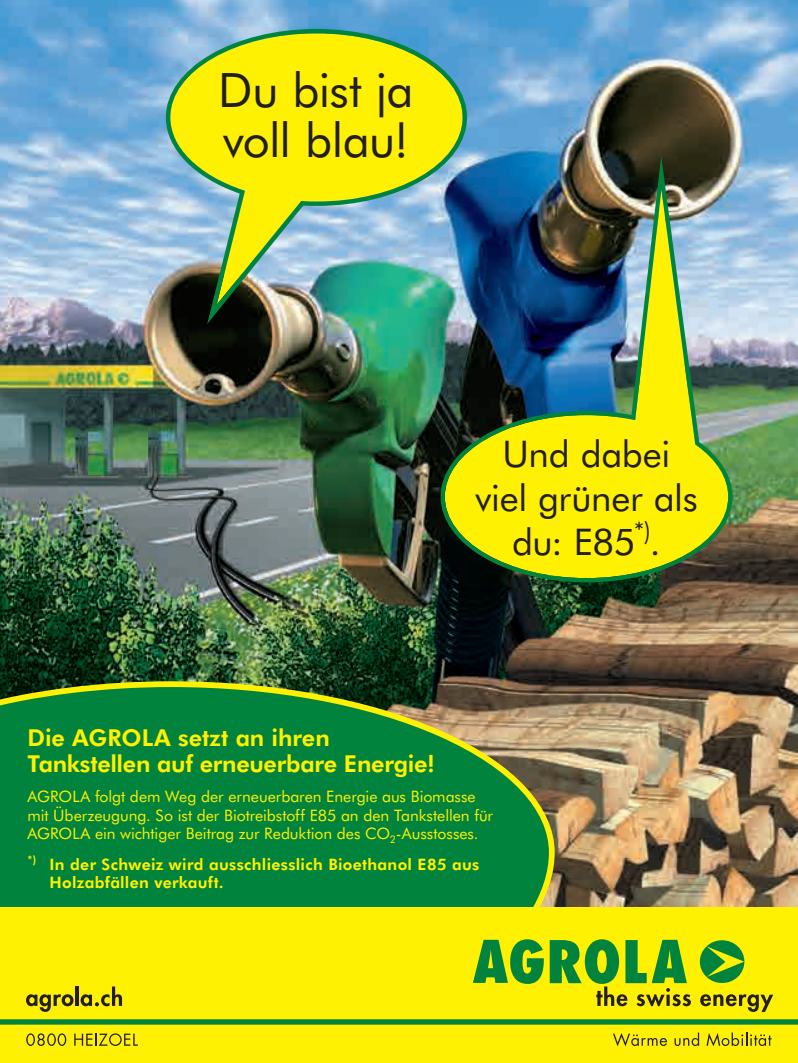
<style>
.page{position:relative;width:798px;height:1063px;background:#fff}
.page>*{position:absolute;margin:0;border:0;box-sizing:border-box;transform-origin:0 0}
.t1{font:47.5px/50px "Futura BT";letter-spacing:-.015em;color:#231f20}
.t2{font:36.75px/44.1px "Futura BT";letter-spacing:-.01em;color:#231f20;text-align:center}
.t3{font:800 23.38px/26.1px "Futura BT";letter-spacing:-.01em;color:#fff101}
.t4{font:15.75px/18.6px "Futura BT";letter-spacing:-.005em;color:#fff101}
.t5{font:800 15.75px/18.6px "Futura BT";letter-spacing:.02em;color:#fff101}
</style>
<div class="page">
<img style="left:0;top:0;width:797px;height:908px">
<svg style="left:166px;top:29px;width:301px;height:295px;background:#b4ca56"></svg>
<svg style="left:0;top:681px;width:557px;height:227px;background:#16833c"></svg>
<div style="left:0;top:908px;width:797px;height:155px;background:#fff101"></div>
<svg style="left:700px;top:994px;width:72px;height:18px"></svg>
<svg style="left:699px;top:940px;width:45px;height:43px"></svg>
<svg style="left:706px;top:946px;width:37px;height:31px"></svg>
<svg style="left:549px;top:939px;width:141px;height:67px"></svg>
<svg style="left:473px;top:939px;width:70px;height:45px"></svg>
<div style="left:0;top:1019px;width:797px;height:6px;background:#00843d"></div>
<svg style="left:26px;top:994px;width:47px;height:18px"></svg>
<hr style="left:75px;top:986px;width:4px;height:20px;background:#231f20">
<svg style="left:81px;top:986px;width:41px;height:20px"></svg>
<svg style="left:26px;top:1033px;width:40px;height:13px"></svg>
<svg style="left:74px;top:1033px;width:64px;height:13px"></svg>
<svg style="left:613px;top:1033px;width:54px;height:13px"></svg>
<svg style="left:674px;top:1033px;width:24px;height:13px"></svg>
<svg style="left:706px;top:1033px;width:65px;height:13px"></svg>
<img style="left:440px;top:158px;width:292px;height:424px">
<p class="t1" style="left:218px;top:66px;width:197px">Du bist ja voll blau!</p>
<p class="t2" style="left:475px;top:432px;width:224px">Und dabei viel grüner als du: E85<sup>*)</sup>.</p>
<p class="t3" style="left:28px;top:725px;width:408px">Die AGROLA setzt an ihren<br>Tankstellen auf erneuerbare Energie!</p>
<p class="t4" style="left:28px;top:788px;width:467px">AGROLA folgt dem Weg der erneuerbaren Energie aus Biomasse mit Überzeugung. So ist der Biotreibstoff E85 an den Tankstellen für<br>AGROLA ein wichtiger Beitrag zur Reduktion des CO<sub>2</sub>-Ausstosses.</p>
<p class="t5" style="left:50px;top:855px;width:431px;text-indent:-22px"><sup>*)</sup> In der Schweiz wird ausschliesslich Bioethanol E85 aus<br>Holzabfällen verkauft.</p>
</div>
